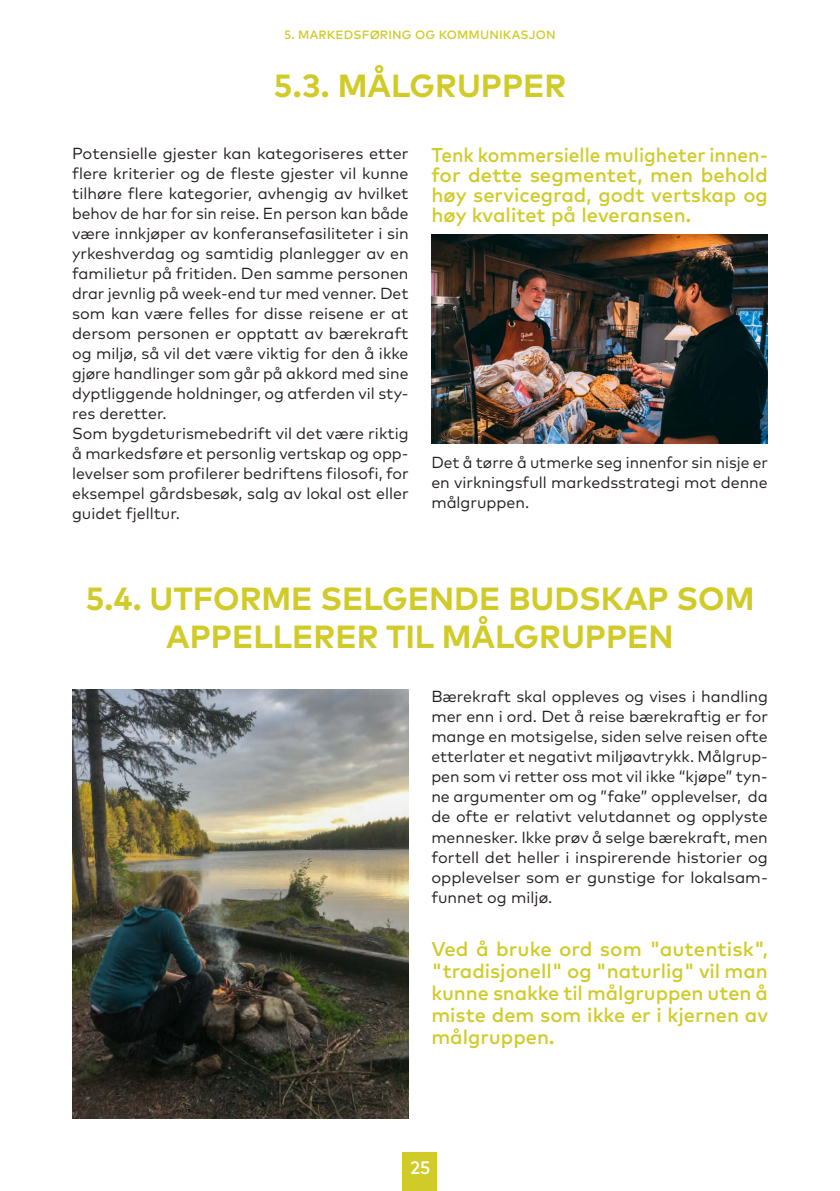
<style>
.page{position:relative;width:840px;height:1191px;background:#fff}
.page>*{position:absolute;margin:0;border:0;box-sizing:border-box;transform-origin:0 0}
.t1{font:700 32px/38px "Mark";color:#d0cb29;text-align:center}
.t2{font:500 20px/22px "Mark";color:#d0cb29;text-align:justify}
.t3{font:500 20px/20px "Mark";color:#d0cb29;text-align:justify;scale:.95 1}
.t4{font:500 18px "Mark";color:#fff}
.t5{font:16px/20px "Mark";color:#231f20;text-align:justify}
.t6{font:500 12px "Mark";letter-spacing:.01em;color:#d0cb29}
</style>
<div class="page">
<div style="left:403px;top:1152px;width:34px;height:39px;background:#d0cb29"></div>
<img style="left:431px;top:234px;width:336px;height:209px">
<img style="left:72px;top:690px;width:336px;height:429px">
<p class="t6" style="left:284px;top:27px;width:273px">5. MARKEDSFØRING OG KOMMUNIKASJON</p>
<p class="t1" style="left:273px;top:66px;width:294px">5.3. MÅLGRUPPER</p>
<p class="t5" style="left:72px;top:143px;width:338px">Potensielle gjester kan kategoriseres etter flere kriterier og de fleste gjester vil kunne tilhøre flere kategorier, avhengig av hvilket behov de har for sin reise. En person kan både være innkjøper av konferansefasiliteter i sin yrkeshverdag og samtidig planlegger av en familietur på fritiden. Den samme personen drar jevnlig på week-end tur med venner. Det som kan være felles for disse reisene er at dersom personen er opptatt av bærekraft og miljø, så vil det være viktig for den å ikke gjøre handlinger som går på akkord med sine dyptliggende holdninger, og atferden vil sty&shy;res deretter.</p>
<p class="t5" style="left:72px;top:423px;width:338px">Som bygdeturismebedrift vil det være riktig å markedsføre et personlig vertskap og opp&shy;levelser som profilerer bedriftens filosofi, for eksempel gårdsbesøk, salg av lokal ost eller guidet fjelltur.</p>
<p class="t3" style="left:431px;top:144px;width:355px">Tenk kommersielle muligheter innen&shy;for dette segmentet, men behold høy servicegrad, godt vertskap og høy kvalitet på leveransen.</p>
<p class="t5" style="left:431px;top:452px;width:338px">Det å tørre å utmerke seg innenfor sin nisje er en virkningsfull markedsstrategi mot denne målgruppen.</p>
<p class="t1" style="left:85px;top:578px;width:670px">5.4. UTFORME SELGENDE BUDSKAP SOM<br>APPELLERER TIL MÅLGRUPPEN</p>
<p class="t5" style="left:431px;top:686px;width:338px">Bærekraft skal oppleves og vises i handling mer enn i ord. Det å reise bærekraftig er for mange en motsigelse, siden selve reisen ofte etterlater et negativt miljøavtrykk. Målgrup&shy;pen som vi retter oss mot vil ikke “kjøpe” tyn&shy;ne argumenter om og ”fake” opplevelser, da de ofte er relativt velutdannet og opplyste mennesker. Ikke prøv å selge bærekraft, men fortell det heller i inspirerende historier og opplevelser som er gunstige for lokalsam&shy;funnet og miljø.</p>
<p class="t2" style="left:431px;top:937px;width:338px">Ved å bruke ord som "autentisk", "tradisjonell" og "naturlig" vil man kunne snakke til målgruppen uten å miste dem som ikke er i kjernen av målgruppen.</p>
<p class="t4" style="left:409px;top:1156px;width:23px">25</p>
</div>
